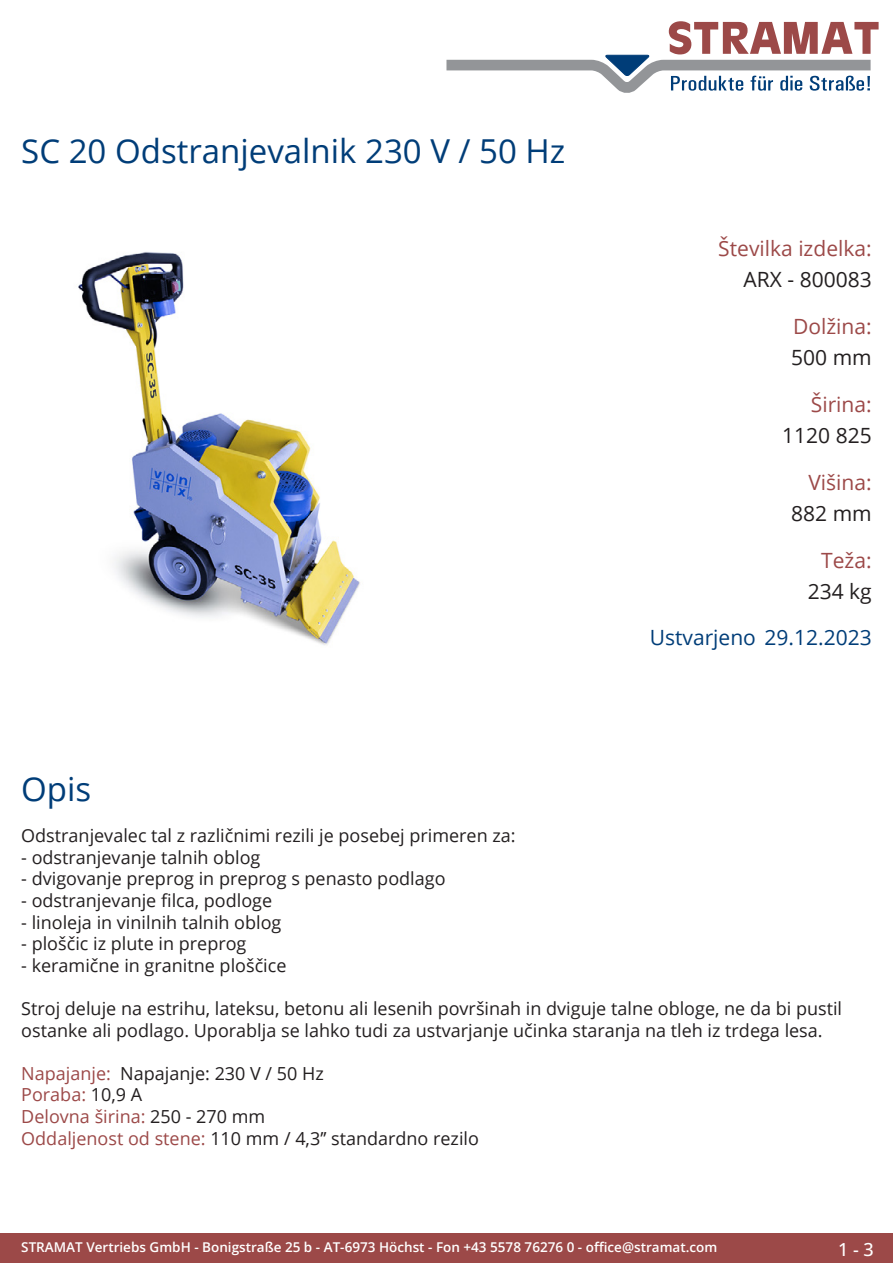
<style>
.page{position:relative;width:893px;height:1263px;background:#fff}
.page>*{position:absolute;margin:0;border:0;box-sizing:border-box;transform-origin:0 0}
.Produkttitel{font:33px "Open Sans";color:#003d78}
.TechDaten_Überschrif{font:21px "Open Sans";color:#9c4948}
.TechDaten_Inhalt{font:21px "Open Sans";color:#231f20}
.Erstellungsdatum{font:21px "Open Sans";color:#003d78}
.Beschreibung_Text{font:18px/21.6px "Open Sans";color:#231f20}
.t1{font:500 18px "Open Sans";color:#fff}
.t2{font:600 13.5px "Open Sans";color:#fff}
.s1{color:#9c4948}
</style>
<div class="page">
<div style="left:0;top:1233px;width:893px;height:30px;background:#9c4948"></div>
<svg style="left:446px;top:21px;width:433px;height:72px"></svg>
<img style="left:78px;top:252px;width:282px;height:393px">
<p class="Produkttitel" style="left:21px;top:128px;width:546px">SC 20 Odstranjevalnik 230 V / 50 Hz</p>
<p class="TechDaten_Überschrif" style="left:718px;top:234px;width:155px">Številka izdelka:</p>
<p class="TechDaten_Inhalt" style="left:744px;top:265px;width:130px">ARX - 800083</p>
<p class="TechDaten_Überschrif" style="left:793px;top:312px;width:80px">Dolžina:</p>
<p class="TechDaten_Inhalt" style="left:791px;top:343px;width:82px">500 mm</p>
<p class="TechDaten_Überschrif" style="left:811px;top:390px;width:62px">Širina:</p>
<p class="TechDaten_Inhalt" style="left:782px;top:421px;width:91px">1120 825</p>
<p class="TechDaten_Überschrif" style="left:808px;top:468px;width:65px">Višina:</p>
<p class="TechDaten_Inhalt" style="left:791px;top:499px;width:82px">882 mm</p>
<p class="TechDaten_Überschrif" style="left:821px;top:546px;width:52px">Teža:</p>
<p class="TechDaten_Inhalt" style="left:808px;top:577px;width:66px">234 kg</p>
<p class="Erstellungsdatum" style="left:650px;top:623px;width:223px">Ustvarjeno 29.12.2023</p>
<p class="Produkttitel" style="left:21px;top:766px;width:72px">Opis</p>
<p class="Beschreibung_Text" style="left:21px;top:824px;width:496px">Odstranjevalec tal z različnimi rezili je posebej primeren za:</p>
<p class="Beschreibung_Text" style="left:21px;top:846px;width:241px">- odstranjevanje talnih oblog</p>
<p class="Beschreibung_Text" style="left:21px;top:867px;width:426px">- dvigovanje preprog in preprog s penasto podlago</p>
<p class="Beschreibung_Text" style="left:21px;top:889px;width:252px">- odstranjevanje filca, podloge</p>
<p class="Beschreibung_Text" style="left:21px;top:911px;width:262px">- linoleja in vinilnih talnih oblog</p>
<p class="Beschreibung_Text" style="left:21px;top:932px;width:227px">- ploščic iz plute in preprog</p>
<p class="Beschreibung_Text" style="left:21px;top:954px;width:267px">- keramične in granitne ploščice</p>
<p class="Beschreibung_Text" style="left:21px;top:997px;width:822px">Stroj deluje na estrihu, lateksu, betonu ali lesenih površinah in dviguje talne obloge, ne da bi pustil ostanke ali podlago. Uporablja se lahko tudi za ustvarjanje učinka staranja na tleh iz trdega lesa.</p>
<p class="Beschreibung_Text" style="left:21px;top:1062px;width:459px"><span class="s1">Napajanje:</span> Napajanje: 230 V / 50 Hz<br><span class="s1">Poraba:</span> 10,9 A<br><span class="s1">Delovna širina:</span> 250 - 270 mm<br><span class="s1">Oddaljenost od stene:</span> 110 mm / 4,3’’ standardno rezilo</p>
<p class="t2" style="left:21px;top:1238px;width:698px">STRAMAT Vertriebs GmbH - Bonigstraße 25 b - AT-6973 Höchst - Fon +43 5578 76276 0 - office@stramat.com</p>
<p class="t1" style="left:838px;top:1237px;width:37px">1 - 3</p>
</div>
